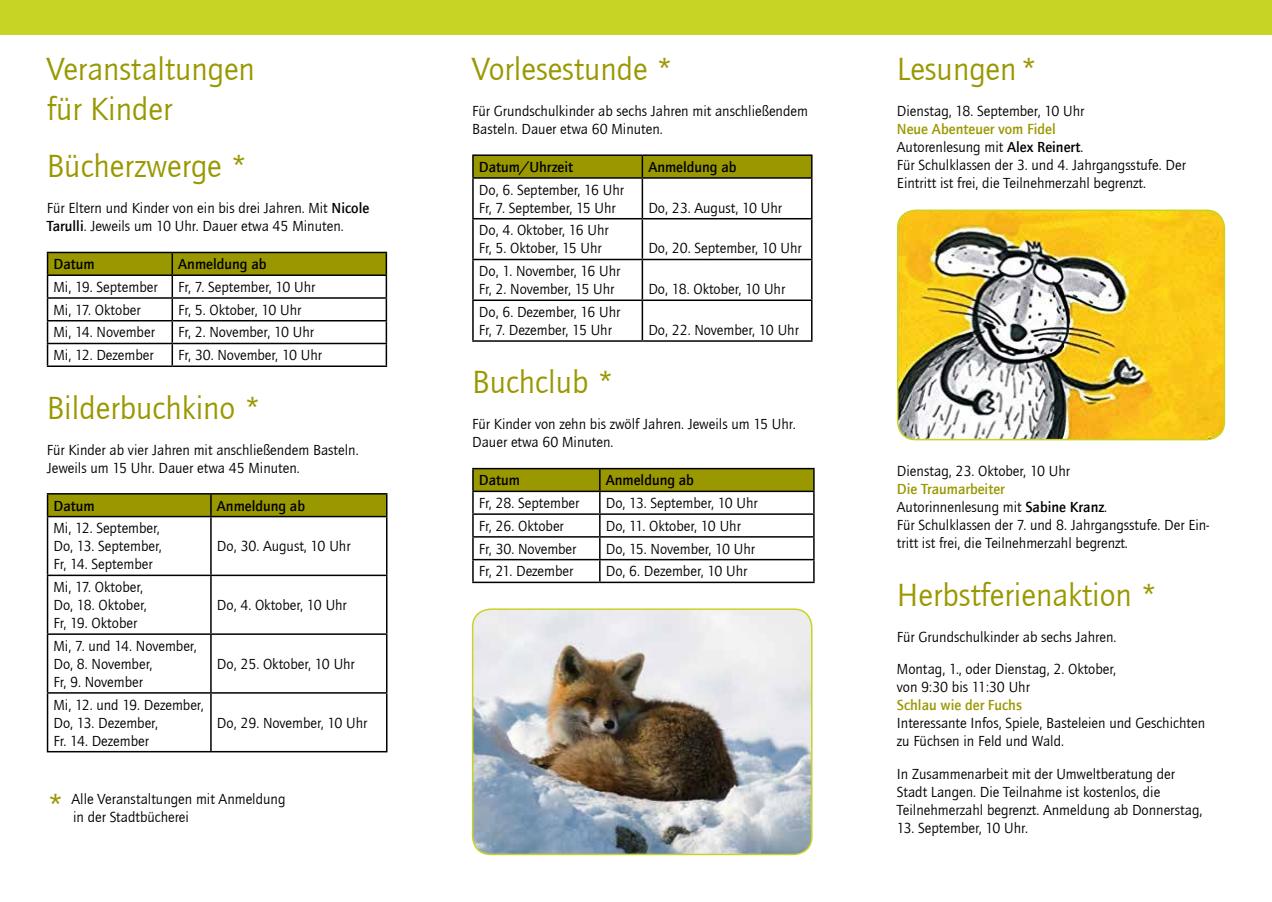
<style>
.page{position:relative;width:1272px;height:902px;background:#fff}
.page>*{position:absolute;margin:0;border:0;box-sizing:border-box;transform-origin:0 0}
.t1{font:33px/39.6px "ITC Quay Sans Com";color:#9a9800}
.t2{font:15px/18px "ITC Quay Sans Com";color:#000}
.t3{font:500 15px "ITC Quay Sans Com";color:#000}
.t4{font:500 15px "ITC Quay Sans Com";color:#9a9800}
.s1{font-weight:500}
.s2{font-weight:500;color:#9a9800}
</style>
<div class="page">
<div style="left:0;top:0;width:1271px;height:34px;background:#c8d423"></div>
<hr style="left:172px;top:252px;width:215px;height:1px;background:#000">
<hr style="left:385px;top:253px;width:2px;height:21px;background:#000">
<hr style="left:172px;top:274px;width:215px;height:2px;background:#000">
<hr style="left:385px;top:276px;width:2px;height:21px;background:#000">
<hr style="left:172px;top:297px;width:215px;height:2px;background:#000">
<hr style="left:385px;top:299px;width:2px;height:21px;background:#000">
<hr style="left:172px;top:320px;width:215px;height:1px;background:#000">
<hr style="left:385px;top:321px;width:2px;height:22px;background:#000">
<svg style="left:47px;top:252px;width:339px;height:113px"></svg>
<hr style="left:172px;top:343px;width:215px;height:1px;background:#000">
<hr style="left:171px;top:344px;width:2px;height:21px;background:#000">
<hr style="left:385px;top:344px;width:2px;height:21px;background:#000">
<hr style="left:47px;top:365px;width:125px;height:2px;background:#000">
<hr style="left:172px;top:365px;width:215px;height:2px;background:#000">
<hr style="left:47px;top:493px;width:164px;height:1px;background:#000">
<hr style="left:211px;top:493px;width:176px;height:1px;background:#000">
<svg style="left:47px;top:494px;width:340px;height:22px;background:#939100"></svg>
<hr style="left:47px;top:516px;width:164px;height:1px;background:#000">
<hr style="left:47px;top:517px;width:1px;height:57px;background:#000">
<hr style="left:211px;top:516px;width:176px;height:1px;background:#000">
<hr style="left:210px;top:517px;width:2px;height:57px;background:#000">
<hr style="left:386px;top:517px;width:1px;height:57px;background:#000">
<hr style="left:47px;top:574px;width:164px;height:2px;background:#000">
<hr style="left:47px;top:576px;width:1px;height:57px;background:#000">
<hr style="left:211px;top:574px;width:176px;height:2px;background:#000">
<hr style="left:210px;top:576px;width:2px;height:57px;background:#000">
<hr style="left:386px;top:576px;width:1px;height:57px;background:#000">
<hr style="left:47px;top:633px;width:164px;height:1px;background:#000">
<hr style="left:47px;top:634px;width:1px;height:58px;background:#000">
<hr style="left:211px;top:633px;width:176px;height:1px;background:#000">
<hr style="left:210px;top:634px;width:2px;height:58px;background:#000">
<hr style="left:386px;top:634px;width:1px;height:58px;background:#000">
<hr style="left:47px;top:692px;width:164px;height:1px;background:#000">
<hr style="left:47px;top:693px;width:1px;height:57px;background:#000">
<hr style="left:211px;top:692px;width:176px;height:1px;background:#000">
<hr style="left:210px;top:693px;width:2px;height:57px;background:#000">
<hr style="left:386px;top:693px;width:1px;height:57px;background:#000">
<hr style="left:47px;top:750px;width:164px;height:2px;background:#000">
<hr style="left:211px;top:750px;width:176px;height:2px;background:#000">
<hr style="left:472px;top:154px;width:170px;height:2px;background:#000">
<hr style="left:642px;top:154px;width:170px;height:2px;background:#000">
<div style="left:472px;top:155px;width:340px;height:22px;background:#9a9800"></div>
<hr style="left:472px;top:177px;width:170px;height:2px;background:#000">
<hr style="left:472px;top:179px;width:1px;height:39px;background:#000">
<hr style="left:642px;top:177px;width:170px;height:2px;background:#000">
<hr style="left:641px;top:179px;width:2px;height:39px;background:#000">
<hr style="left:811px;top:179px;width:1px;height:39px;background:#000">
<hr style="left:472px;top:218px;width:170px;height:1px;background:#000">
<hr style="left:472px;top:219px;width:1px;height:40px;background:#000">
<hr style="left:642px;top:218px;width:170px;height:1px;background:#000">
<hr style="left:641px;top:219px;width:2px;height:40px;background:#000">
<hr style="left:811px;top:219px;width:1px;height:40px;background:#000">
<hr style="left:472px;top:259px;width:170px;height:1px;background:#000">
<hr style="left:472px;top:260px;width:1px;height:39px;background:#000">
<hr style="left:642px;top:259px;width:170px;height:1px;background:#000">
<hr style="left:641px;top:260px;width:2px;height:39px;background:#000">
<hr style="left:811px;top:260px;width:1px;height:39px;background:#000">
<hr style="left:472px;top:299px;width:170px;height:2px;background:#000">
<hr style="left:472px;top:301px;width:1px;height:39px;background:#000">
<hr style="left:642px;top:299px;width:170px;height:2px;background:#000">
<hr style="left:641px;top:301px;width:2px;height:39px;background:#000">
<hr style="left:811px;top:301px;width:1px;height:39px;background:#000">
<hr style="left:472px;top:340px;width:170px;height:2px;background:#000">
<hr style="left:642px;top:340px;width:170px;height:2px;background:#000">
<svg style="left:472px;top:468px;width:342px;height:113px"></svg>
<hr style="left:472px;top:581px;width:128px;height:2px;background:#000">
<hr style="left:600px;top:581px;width:214px;height:2px;background:#000">
<img style="left:472px;top:609px;width:339px;height:245px">
<div style="left:472px;top:608px;width:340px;height:247px;border:2px solid #c8d423;border-radius:18px"></div>
<img style="left:899px;top:211px;width:325px;height:228px">
<div style="left:896px;top:209px;width:329px;height:231px;border:2px solid #c8d423;border-radius:18px"></div>
<h1 class="t1" style="left:47px;top:49px;width:210px">Veranstaltungen für Kinder</h1>
<h1 class="t1" style="left:47px;top:146px;width:202px">Bücherzwerge *</h1>
<p class="t2" style="left:47px;top:199px;width:324px">Für Eltern und Kinder von ein bis drei Jahren. Mit <span class="s1">Nicole<br>Tarulli</span>. Jeweils um 10 Uhr. Dauer etwa 45 Minuten.</p>
<p class="t3" style="left:54px;top:255px;width:43px">Datum</p>
<p class="t3" style="left:178px;top:255px;width:90px">Anmeldung ab</p>
<p class="t2" style="left:54px;top:278px;width:106px">Mi, 19. September</p>
<p class="t2" style="left:178px;top:278px;width:139px">Fr, 7. September, 10 Uhr</p>
<p class="t2" style="left:54px;top:300px;width:89px">Mi, 17. Oktober</p>
<p class="t2" style="left:178px;top:300px;width:125px">Fr, 5. Oktober, 10 Uhr</p>
<p class="t2" style="left:54px;top:323px;width:103px">Mi, 14. November</p>
<p class="t2" style="left:178px;top:323px;width:137px">Fr, 2. November, 10 Uhr</p>
<p class="t2" style="left:54px;top:346px;width:102px">Mi, 12. Dezember</p>
<p class="t2" style="left:178px;top:346px;width:145px">Fr, 30. November, 10 Uhr</p>
<h1 class="t1" style="left:47px;top:387px;width:216px">Bilderbuchkino *</h1>
<p class="t2" style="left:47px;top:440px;width:313px">Für Kinder ab vier Jahren mit anschließendem Basteln.<br>Jeweils um 15 Uhr. Dauer etwa 45 Minuten.</p>
<p class="t3" style="left:54px;top:496px;width:43px">Datum</p>
<p class="t3" style="left:217px;top:496px;width:90px">Anmeldung ab</p>
<p class="t2" style="left:54px;top:519px;width:110px">Mi, 12. September,<br>Do, 13. September,<br>Fr, 14. September</p>
<p class="t2" style="left:217px;top:537px;width:135px">Do, 30. August, 10 Uhr</p>
<p class="t2" style="left:54px;top:578px;width:95px">Mi, 17. Oktober,<br>Do, 18. Oktober,<br>Fr, 19. Oktober</p>
<p class="t2" style="left:54px;top:636px;width:145px">Mi, 7. und 14. November,<br>Do, 8. November,<br>Fr, 9. November</p>
<p class="t2" style="left:54px;top:695px;width:152px">Mi, 12. und 19. Dezember,<br>Do, 13. Dezember,<br>Fr. 14. Dezember</p>
<p class="t2" style="left:217px;top:596px;width:131px">Do, 4. Oktober, 10 Uhr</p>
<p class="t2" style="left:217px;top:654px;width:139px">Do, 25. Oktober, 10 Uhr</p>
<p class="t2" style="left:217px;top:713px;width:152px">Do, 29. November, 10 Uhr</p>
<h1 class="t1" style="left:47px;top:784px;width:19px">*</h1>
<p class="t2" style="left:72px;top:789px;width:215px">Alle Veranstaltungen mit Anmeldung in der Stadtbücherei</p>
<h1 class="t1" style="left:472px;top:49px;width:203px">Vorlesestunde *</h1>
<p class="t2" style="left:472px;top:102px;width:337px">Für Grundschulkinder ab sechs Jahren mit anschließendem<br>Basteln. Dauer etwa 60 Minuten.</p>
<p class="t3" style="left:479px;top:158px;width:96px">Datum/Uhrzeit</p>
<p class="t3" style="left:648px;top:158px;width:90px">Anmeldung ab</p>
<p class="t2" style="left:479px;top:180px;width:147px">Do, 6. September, 16 Uhr<br>Fr, 7. September, 15 Uhr</p>
<p class="t2" style="left:648px;top:198px;width:135px">Do, 23. August, 10 Uhr</p>
<p class="t2" style="left:479px;top:221px;width:131px">Do, 4. Oktober, 16 Uhr<br>Fr, 5. Oktober, 15 Uhr</p>
<p class="t2" style="left:479px;top:262px;width:143px">Do, 1. November, 16 Uhr<br>Fr, 2. November, 15 Uhr</p>
<p class="t2" style="left:479px;top:303px;width:143px">Do, 6. Dezember, 16 Uhr<br>Fr, 7. Dezember, 15 Uhr</p>
<p class="t2" style="left:648px;top:239px;width:155px">Do, 20. September, 10 Uhr</p>
<p class="t2" style="left:648px;top:280px;width:138px">Do, 18. Oktober, 10 Uhr</p>
<p class="t2" style="left:648px;top:321px;width:152px">Do, 22. November, 10 Uhr</p>
<h1 class="t1" style="left:472px;top:362px;width:143px">Buchclub *</h1>
<p class="t2" style="left:472px;top:415px;width:325px">Für Kinder von zehn bis zwölf Jahren. Jeweils um 15 Uhr.<br>Dauer etwa 60 Minuten.</p>
<p class="t3" style="left:479px;top:471px;width:43px">Datum</p>
<p class="t3" style="left:606px;top:471px;width:90px">Anmeldung ab</p>
<p class="t2" style="left:479px;top:494px;width:102px">Fr, 28. September</p>
<p class="t2" style="left:606px;top:494px;width:153px">Do, 13. September, 10 Uhr</p>
<p class="t2" style="left:479px;top:516px;width:86px">Fr, 26. Oktober</p>
<p class="t2" style="left:606px;top:516px;width:137px">Do, 11. Oktober, 10 Uhr</p>
<p class="t2" style="left:479px;top:539px;width:99px">Fr, 30. November</p>
<p class="t2" style="left:606px;top:539px;width:151px">Do, 15. November, 10 Uhr</p>
<p class="t2" style="left:479px;top:562px;width:96px">Fr, 21. Dezember</p>
<p class="t2" style="left:606px;top:562px;width:143px">Do, 6. Dezember, 10 Uhr</p>
<h1 class="t1" style="left:896px;top:49px;width:142px">Lesungen*</h1>
<p class="t2" style="left:896px;top:102px;width:189px">Dienstag, 18. September, 10 Uhr</p>
<p class="t2" style="left:896px;top:120px;width:290px"><span class="s2">Neue Abenteuer vom Fidel<br></span>Autorenlesung mit <span class="s1">Alex Reinert</span>.<br>Für Schulklassen der 3. und 4. Jahrgangsstufe. Der Eintritt ist frei, die Teilnehmerzahl begrenzt.</p>
<p class="t2" style="left:896px;top:462px;width:174px">Dienstag, 23. Oktober, 10 Uhr</p>
<p class="t2" style="left:896px;top:480px;width:313px"><span class="s2">Die Traumarbeiter<br></span>Autorinnenlesung mit <span class="s1">Sabine Kranz</span>.<br>Für Schulklassen der 7. und 8. Jahrgangsstufe. Der Ein&shy;tritt ist frei, die Teilnehmerzahl begrenzt.</p>
<h1 class="t1" style="left:896px;top:574px;width:262px">Herbstferienaktion *</h1>
<p class="t2" style="left:896px;top:620px;width:221px;line-height:32.4px">Für Grundschulkinder ab sechs Jahren.<br>Montag, 1., oder Dienstag, 2. Oktober,</p>
<p class="t2" style="left:896px;top:678px;width:134px">von 9:30 bis 11:30 Uhr</p>
<p class="t4" style="left:896px;top:696px;width:126px">Schlau wie der Fuchs</p>
<p class="t2" style="left:896px;top:714px;width:310px">Interessante Infos, Spiele, Basteleien und Geschichten zu Füchsen in Feld und Wald.</p>
<p class="t2" style="left:896px;top:764px;width:307px">In Zusammenarbeit mit der Umweltberatung der<br>Stadt Langen. Die Teilnahme ist kostenlos, die<br>Teilnehmerzahl begrenzt. Anmeldung ab Donnerstag,</p>
<p class="t2" style="left:896px;top:818px;width:132px">13. September, 10 Uhr.</p>
</div>
